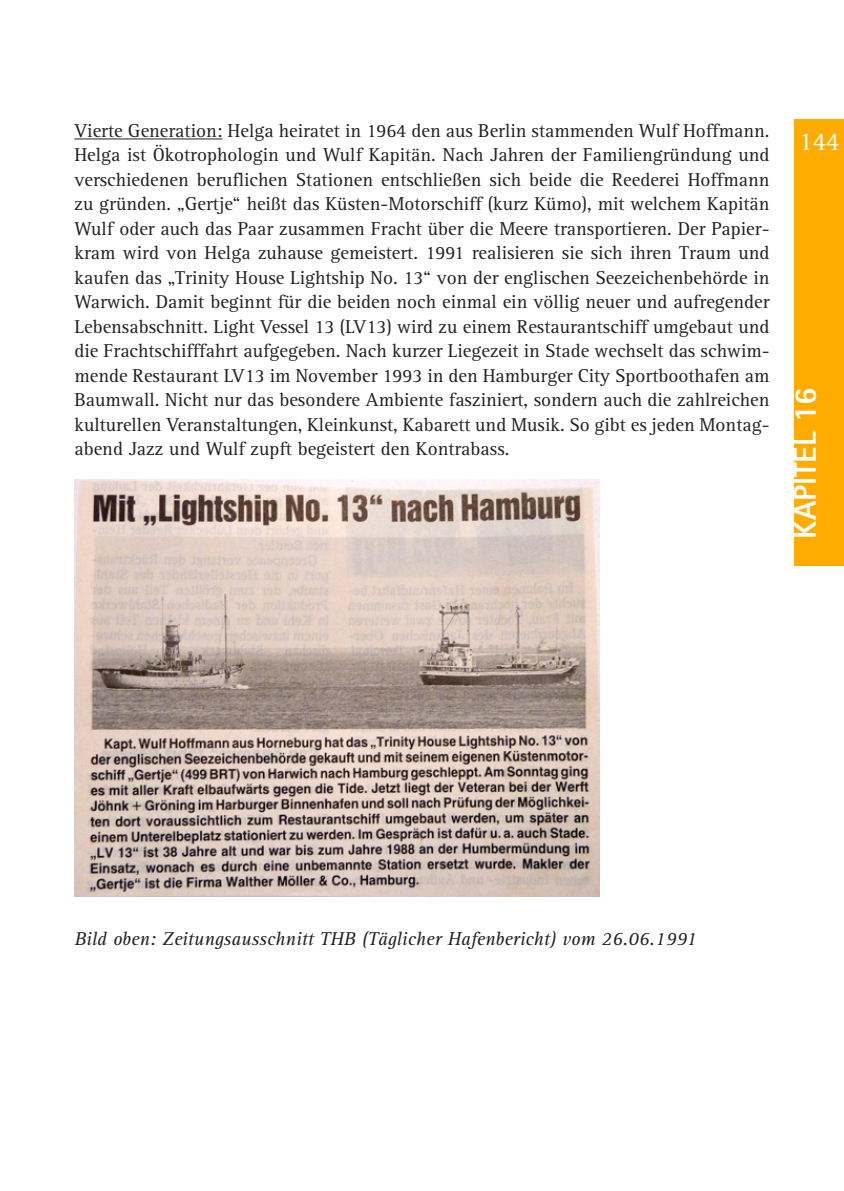
<style>
.page{position:relative;width:844px;height:1191px;background:#fff}
.page>*{position:absolute;margin:0;border:0;box-sizing:border-box;transform-origin:0 0}
.Kapitel{font:800 31.5px "Rotis Sans Serif Std";color:#fff}
.t1{font:26.25px "Rotis Serif Std";color:#fff}
.Fließtext{font:19.25px/24.5px "Rotis Serif Std";color:#231f20;text-align:justify}
.Fließtext-2{font:italic 19.25px "Rotis Serif Std";color:#231f20}
</style>
<div class="page">
<div style="left:794px;top:119px;width:49px;height:446px;background:#ffab00"></div>
<hr style="left:74px;top:138px;width:148px;height:1px;background:#231f20">
<img style="left:74px;top:479px;width:525px;height:417px">
<p class="Fließtext" style="left:74px;top:118px;width:696px">Vierte Generation: Helga heiratet in 1964 den aus Berlin stammenden Wulf Hoffmann.<br>Helga ist Ökotrophologin und Wulf Kapitän. Nach Jahren der Familiengründung und verschiedenen beruflichen Stationen entschließen sich beide die Reederei Hoffmann zu gründen. „Gertje“ heißt das Küsten-Motorschiff (kurz Kümo), mit welchem Kapitän Wulf oder auch das Paar zusammen Fracht über die Meere transportieren. Der Papier&shy;kram wird von Helga zuhause gemeistert. 1991 realisieren sie sich ihren Traum und kaufen das „Trinity House Lightship No. 13“ von der englischen Seezeichenbehörde in Warwich. Damit beginnt für die beiden noch einmal ein völlig neuer und aufregender Lebensabschnitt. Light Vessel 13 (LV13) wird zu einem Restaurantschiff umgebaut und die Frachtschifffahrt aufgegeben. Nach kurzer Liegezeit in Stade wechselt das schwim&shy;mende Restaurant LV13 im November 1993 in den Hamburger City Sportboothafen am Baumwall. Nicht nur das besondere Ambiente fasziniert, sondern auch die zahlreichen kulturellen Veranstaltungen, Kleinkunst, Kabarett und Musik. So gibt es jeden Montag&shy;abend Jazz und Wulf zupft begeistert den Kontrabass.</p>
<h2 class="t1" style="left:798px;top:126px;width:42px">144</h2>
<p class="Kapitel" style="left:785px;top:538px;width:153px;rotate:-90deg">KAPITEL 16</p>
<p class="Fließtext-2" style="left:74px;top:928px;width:623px">Bild oben: Zeitungsausschnitt THB (Täglicher Hafenbericht) vom 26.06.1991</p>
</div>
